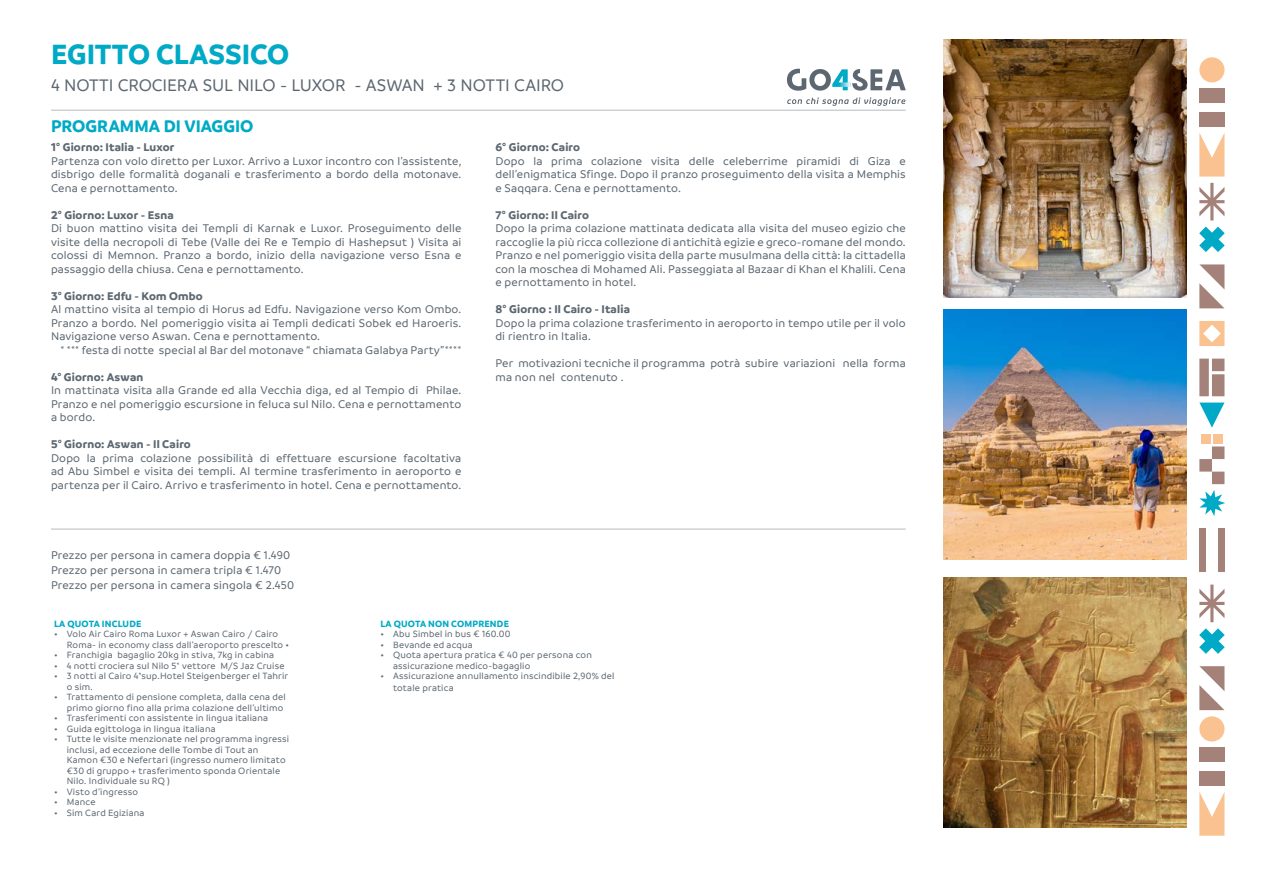
<style>
.page{position:relative;width:1263px;height:893px;background:#fff}
.page>*{position:absolute;margin:0;border:0;box-sizing:border-box;transform-origin:0 0}
.t1{font:700 30px "Branding";letter-spacing:-.005em;color:#00aac6}
.t2{font:500 18px "Branding";letter-spacing:-.005em;color:#5c6771}
.t3{font:700 18px "Branding";color:#00aac6}
.t4{font:500 12px/13.5px "Branding";letter-spacing:.015em;color:#5c6771;text-align:justify}
.t5{font:700 12px "Branding";letter-spacing:.015em;color:#5c6771}
.t6{font:500 9.75px/10.5px "Branding";letter-spacing:.02em;color:#5c6771}
.t7{font:700 9.75px "Branding";letter-spacing:.02em;color:#00aac6}
</style>
<div class="page">
<img style="left:944px;top:39px;width:242px;height:258px">
<svg style="left:1199px;top:628px;width:26px;height:26px"></svg>
<div style="left:1199px;top:716px;width:25px;height:25px;background:#fac290;border-radius:50%"></div>
<div style="left:1199px;top:771px;width:25px;height:14px;background:#a58279"></div>
<div style="left:1199px;top:748px;width:25px;height:14px;background:#a58279"></div>
<svg style="left:1199px;top:666px;width:25px;height:44px"></svg>
<svg style="left:1199px;top:792px;width:25px;height:44px"></svg>
<svg style="left:1199px;top:585px;width:25px;height:37px"></svg>
<svg style="left:1199px;top:446px;width:25px;height:38px"></svg>
<svg style="left:1199px;top:321px;width:25px;height:25px"></svg>
<svg style="left:1199px;top:403px;width:25px;height:25px"></svg>
<svg style="left:1199px;top:359px;width:25px;height:37px"></svg>
<div style="left:1218px;top:528px;width:6px;height:44px;background:#a58279"></div>
<div style="left:1199px;top:528px;width:7px;height:44px;background:#a58279"></div>
<svg style="left:1199px;top:490px;width:26px;height:26px"></svg>
<div style="left:1213px;top:434px;width:10px;height:9px;background:#fac290"></div>
<div style="left:1201px;top:434px;width:9px;height:9px;background:#fac290"></div>
<svg style="left:1199px;top:227px;width:26px;height:25px"></svg>
<div style="left:1199px;top:57px;width:25px;height:25px;background:#fac290;border-radius:50%"></div>
<div style="left:1199px;top:112px;width:25px;height:14px;background:#a58279"></div>
<div style="left:1199px;top:89px;width:25px;height:14px;background:#a58279"></div>
<svg style="left:1199px;top:264px;width:25px;height:44px"></svg>
<svg style="left:1199px;top:133px;width:25px;height:44px"></svg>
<svg style="left:1199px;top:183px;width:25px;height:37px"></svg>
<svg style="left:787px;top:69px;width:119px;height:22px"></svg>
<svg style="left:787px;top:97px;width:118px;height:9px"></svg>
<hr style="left:51px;top:109px;width:855px;height:2px;background:#5c6771">
<img style="left:944px;top:309px;width:242px;height:250px">
<img style="left:944px;top:578px;width:242px;height:249px">
<hr style="left:51px;top:528px;width:855px;height:2px;background:#5c6771">
<h1 class="t1" style="left:51px;top:37px;width:240px">EGITTO CLASSICO</h1>
<h2 class="t2" style="left:51px;top:75px;width:515px">4 NOTTI CROCIERA SUL NILO - LUXOR - ASWAN + 3 NOTTI CAIRO</h2>
<h2 class="t3" style="left:51px;top:115px;width:204px">PROGRAMMA DI VIAGGIO</h2>
<p class="t5" style="left:51px;top:140px;width:125px">1° Giorno: Italia - Luxor</p>
<p class="t4" style="left:51px;top:154px;width:412px">Partenza con volo diretto per Luxor. Arrivo a Luxor incontro con l’assistente, disbrigo delle formalità doganali e trasferimento a bordo della motonave.<br>Cena e pernottamento.</p>
<p class="t5" style="left:51px;top:208px;width:124px">2° Giorno: Luxor - Esna</p>
<p class="t4" style="left:51px;top:222px;width:412px">Di buon mattino visita dei Templi di Karnak e Luxor. Proseguimento delle visite della necropoli di Tebe (Valle dei Re e Tempio di Hashepsut ) Visita ai colossi di Memnon. Pranzo a bordo, inizio della navigazione verso Esna e passaggio della chiusa. Cena e pernottamento.</p>
<p class="t5" style="left:51px;top:289px;width:153px">3° Giorno: Edfu - Kom Ombo</p>
<p class="t4" style="left:51px;top:303px;width:412px">Al mattino visita al tempio di Horus ad Edfu. Navigazione verso Kom Ombo.<br>Pranzo a bordo. Nel pomeriggio visita ai Templi dedicati Sobek ed Haroeris.<br>Navigazione verso Aswan. Cena e pernottamento.</p>
<p class="t4" style="left:60px;top:343px;width:402px">* *** festa di notte special al Bar del motonave “ chiamata Galabya Party”****</p>
<p class="t5" style="left:51px;top:370px;width:94px">4° Giorno: Aswan</p>
<p class="t4" style="left:51px;top:384px;width:412px">In mattinata visita alla Grande ed alla Vecchia diga, ed al Tempio di Philae.<br>Pranzo e nel pomeriggio escursione in feluca sul Nilo. Cena e pernottamento a bordo.</p>
<p class="t5" style="left:51px;top:437px;width:141px">5° Giorno: Aswan - Il Cairo</p>
<p class="t4" style="left:51px;top:451px;width:412px">Dopo la prima colazione possibilità di effettuare escursione facoltativa ad Abu Simbel e visita dei templi. Al termine trasferimento in aeroporto e partenza per il Cairo. Arrivo e trasferimento in hotel. Cena e pernottamento.</p>
<p class="t4" style="left:51px;top:547px;width:245px;line-height:15px;text-align:left">Prezzo per persona in camera doppia € 1.490<br>Prezzo per persona in camera tripla € 1.470<br>Prezzo per persona in camera singola € 2.450</p>
<p class="t5" style="left:495px;top:140px;width:86px">6° Giorno: Cairo</p>
<p class="t4" style="left:495px;top:154px;width:412px">Dopo la prima colazione visita delle celeberrime piramidi di Giza e dell’enigmatica Sfinge. Dopo il pranzo proseguimento della visita a Memphis e Saqqara. Cena e pernottamento.</p>
<p class="t5" style="left:495px;top:208px;width:95px">7° Giorno: Il Cairo</p>
<p class="t4" style="left:495px;top:222px;width:412px">Dopo la prima colazione mattinata dedicata alla visita del museo egizio che raccoglie la più ricca collezione di antichità egizie e greco-romane del mondo.<br>Pranzo e nel pomeriggio visita della parte musulmana della città: la cittadella con la moschea di Mohamed Ali. Passeggiata al Bazaar di Khan el Khalili. Cena e pernottamento in hotel.</p>
<p class="t5" style="left:495px;top:302px;width:136px">8° Giorno : Il Cairo - Italia</p>
<p class="t4" style="left:495px;top:316px;width:412px">Dopo la prima colazione trasferimento in aeroporto in tempo utile per il volo di rientro in Italia.</p>
<p class="t4" style="left:495px;top:357px;width:412px">Per motivazioni tecniche il programma potrà subire variazioni nella forma ma non nel contenuto .</p>
<p class="t7" style="left:54px;top:618px;width:89px">LA QUOTA INCLUDE</p>
<p class="t6" style="left:67px;top:629px;width:224px;text-indent:-13px">• Volo Air Cairo Roma Luxor + Aswan Cairo / Cairo<br>Roma- in economy class dall’aeroporto prescelto •</p>
<p class="t6" style="left:54px;top:650px;width:222px">• Franchigia bagaglio 20kg in stiva, 7kg in cabina</p>
<p class="t6" style="left:54px;top:660px;width:232px">• 4 notti crociera sul Nilo 5* vettore M/S Jaz Cruise</p>
<p class="t6" style="left:67px;top:671px;width:223px;text-indent:-13px">• 3 notti al Cairo 4*sup.Hotel Steigenberger el Tahrir o sim.</p>
<p class="t6" style="left:54px;top:692px;width:233px;text-align:right">• Trattamento di pensione completa, dalla cena del primo giorno fino alla prima colazione dell’ultimo</p>
<p class="t6" style="left:54px;top:713px;width:216px">• Trasferimenti con assistente in lingua italiana</p>
<p class="t6" style="left:54px;top:723px;width:163px">• Guida egittologa in lingua italiana</p>
<p class="t6" style="left:67px;top:734px;width:224px;text-indent:-13px">• Tutte le visite menzionate nel programma ingressi inclusi, ad eccezione delle Tombe di Tout an Kamon €30 e Nefertari (ingresso numero limitato €30 di gruppo + trasferimento sponda Orientale Nilo. Individuale su RQ )</p>
<p class="t6" style="left:54px;top:786px;width:86px">• Visto d’ingresso</p>
<p class="t6" style="left:54px;top:797px;width:43px">• Mance</p>
<p class="t6" style="left:54px;top:807px;width:92px">• Sim Card Egiziana</p>
<p class="t7" style="left:380px;top:618px;width:130px">LA QUOTA NON COMPRENDE</p>
<p class="t6" style="left:380px;top:629px;width:132px">• Abu Simbel in bus € 160.00</p>
<p class="t6" style="left:380px;top:639px;width:94px">• Bevande ed acqua</p>
<p class="t6" style="left:393px;top:650px;width:200px;text-indent:-13px">• Quota apertura pratica € 40 per persona con assicurazione medico-bagaglio</p>
<p class="t6" style="left:393px;top:670px;width:223px;line-height:12px;text-indent:-13px">• Assicurazione annullamento inscindibile 2,90% del totale pratica</p>
</div>
